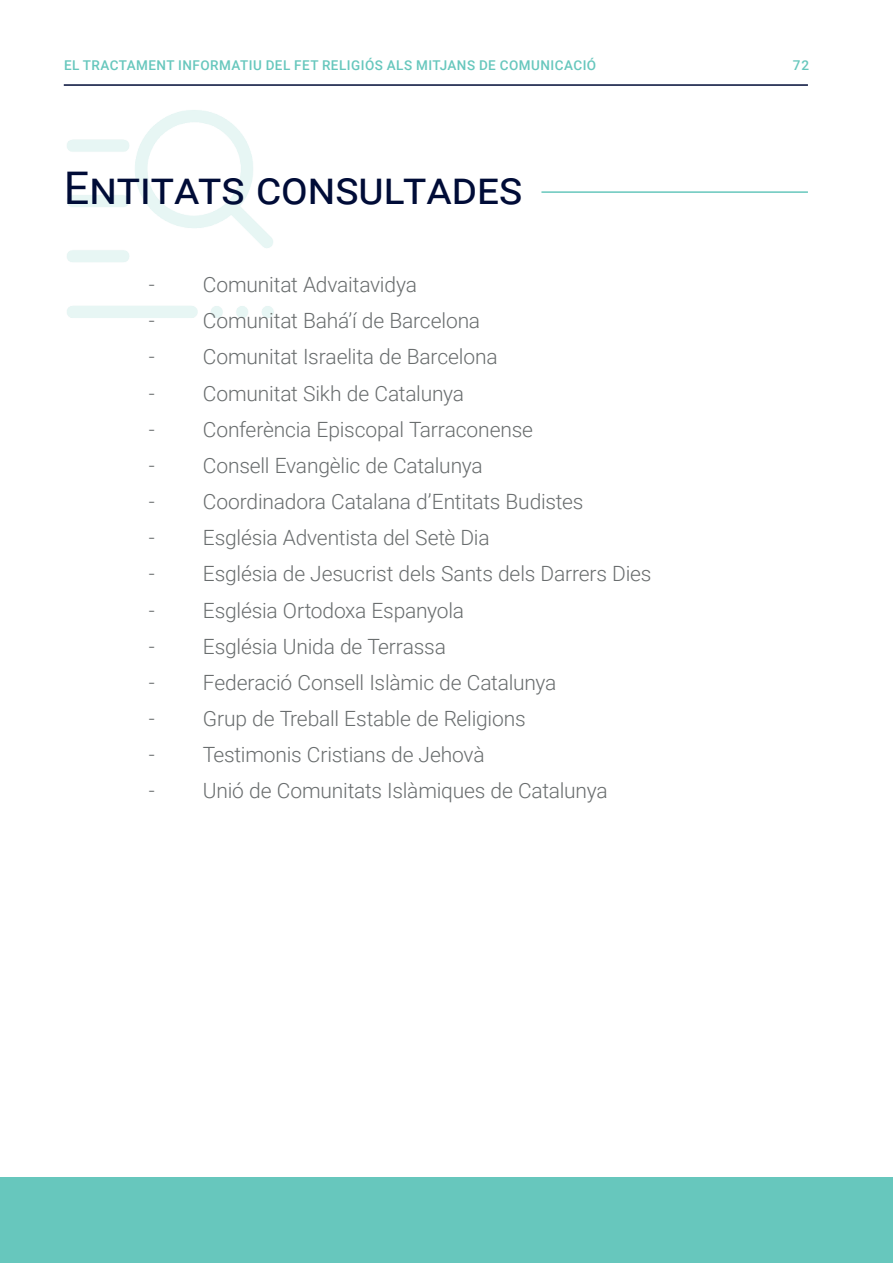
<style>
.page{position:relative;width:893px;height:1263px;background:#fff}
.page>*{position:absolute;margin:0;border:0;box-sizing:border-box;transform-origin:0 0}
.t1{font:45px "Roboto";color:#000c37}
.t2{font:300 21px "Roboto";letter-spacing:-.01em;color:#696d6e}
.t3{font:500 13.5px "Roboto";letter-spacing:.035em;color:#67c7bd}
</style>
<div class="page">
<div style="left:0;top:1178px;width:893px;height:85px;background:#67c7bd"></div>
<hr style="left:64px;top:84px;width:744px;height:2px;background:#000c37">
<img style="left:67px;top:110px;width:207px;height:208px">
<hr style="left:541px;top:191px;width:267px;height:2px;background:#67c7bd">
<p class="t3" style="left:64px;top:55px;width:534px">EL TRACTAMENT INFORMATIU DEL FET RELIGIÓS ALS MITJANS DE COMUNICACIÓ</p>
<p class="t3" style="left:793px;top:55px;width:18px">72</p>
<p class="t1" style="left:64px;top:156px;width:460px">Entitats consultades</p>
<p class="t2" style="left:149px;top:270px;width:270px">- Comunitat Advaitavidya</p>
<p class="t2" style="left:149px;top:306px;width:333px">- Comunitat Bahá’í de Barcelona</p>
<p class="t2" style="left:149px;top:342px;width:350px">- Comunitat Israelita de Barcelona</p>
<p class="t2" style="left:149px;top:378px;width:317px">- Comunitat Sikh de Catalunya</p>
<p class="t2" style="left:149px;top:415px;width:386px">- Conferència Episcopal Tarraconense</p>
<p class="t2" style="left:149px;top:451px;width:335px">- Consell Evangèlic de Catalunya</p>
<p class="t2" style="left:149px;top:487px;width:436px">- Coordinadora Catalana d’Entitats Budistes</p>
<p class="t2" style="left:149px;top:523px;width:342px">- Església Adventista del Setè Dia</p>
<p class="t2" style="left:149px;top:559px;width:504px">- Església de Jesucrist dels Sants dels Darrers Dies</p>
<p class="t2" style="left:149px;top:595px;width:317px">- Església Ortodoxa Espanyola</p>
<p class="t2" style="left:149px;top:631px;width:299px">- Església Unida de Terrassa</p>
<p class="t2" style="left:149px;top:668px;width:409px">- Federació Consell Islàmic de Catalunya</p>
<p class="t2" style="left:149px;top:704px;width:378px">- Grup de Treball Estable de Religions</p>
<p class="t2" style="left:149px;top:740px;width:337px">- Testimonis Cristians de Jehovà</p>
<p class="t2" style="left:149px;top:776px;width:460px">- Unió de Comunitats Islàmiques de Catalunya</p>
</div>
